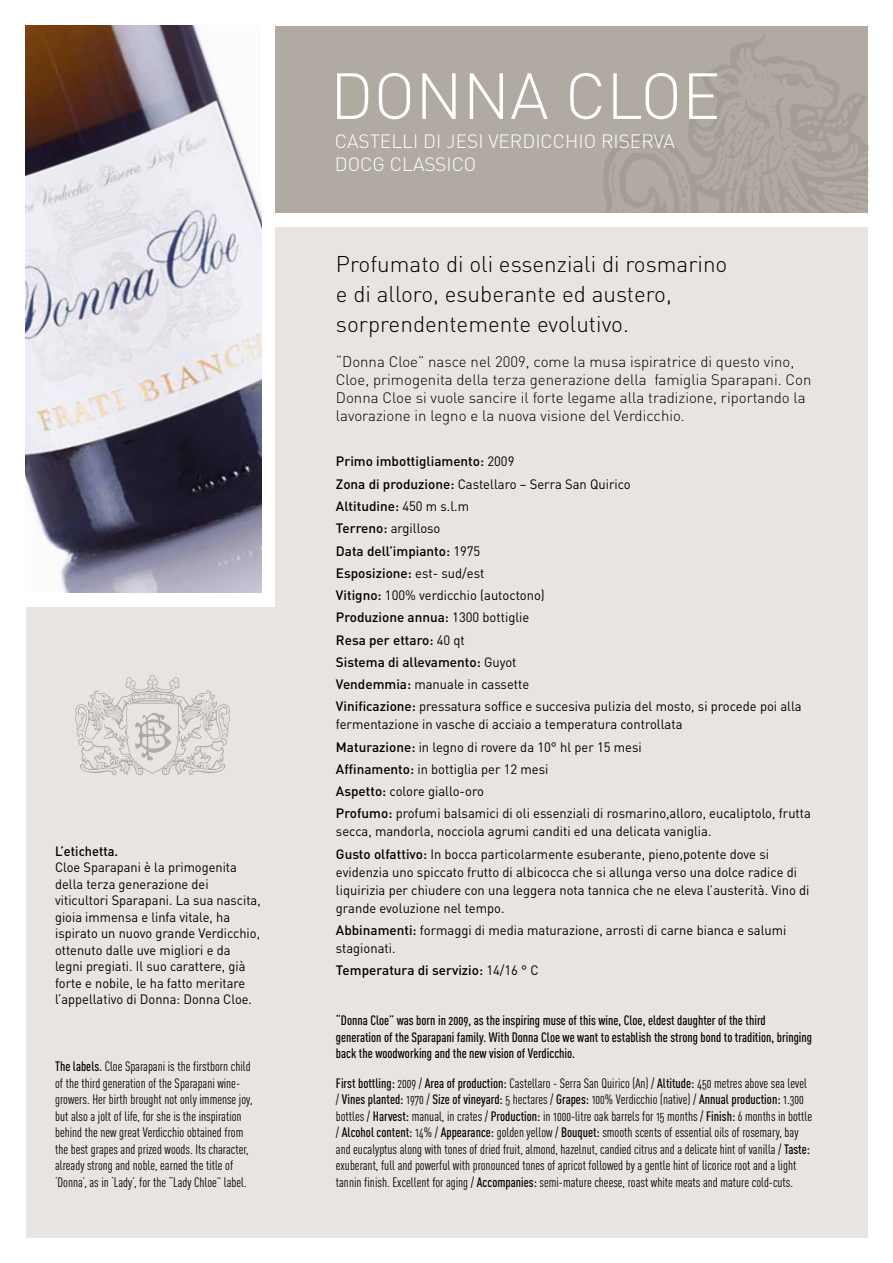
<style>
.page{position:relative;width:893px;height:1263px;background:#fff}
.page>*{position:absolute;margin:0;border:0;box-sizing:border-box;transform-origin:0 0}
.t1{font:300 64.05px "DIN";color:#fff}
.t2{font:300 22.5px/30px "DIN";color:#000}
.t3{font:300 19.05px/22.8px "DIN";color:#fff}
.t4{font:300 15px/18px "DIN";color:#000}
.t5{font:13.5px/22.2px "DIN";color:#000;scale:.96 1}
.t6{font:13.5px/16.5px "DIN Cond Regular Alternate";color:#000}
.t7{font:13.5px/16.5px "DIN Cond Medium Alternate";color:#000}
.t8{font:13.5px/16.5px "DIN";color:#000;scale:.95 1}
.t9{font:500 13.5px "DIN";color:#000}
.t10{font:500 13.5px "DIN";color:#000;scale:.95 1}
.s1{font-family:"DIN Cond Medium Alternate"}
.s2{font-weight:500}
.s3{font-weight:400}
.s4{font-family:"DIN Cond Regular Alternate"}
</style>
<div class="page">
<div style="left:275px;top:227px;width:592px;height:1010px;background:#e7e4e2"></div>
<div style="left:26px;top:607px;width:274px;height:630px;background:#e7e4e2"></div>
<div style="left:275px;top:26px;width:592px;height:186px;background:#b0aaa3"></div>
<img style="left:603px;top:26px;width:266px;height:186px">
<img style="left:26px;top:26px;width:236px;height:567px">
<svg style="left:75px;top:675px;width:155px;height:100px"></svg>
<p class="t10" style="left:55px;top:842px;width:68px">L’etichetta.</p>
<p class="t8" style="left:55px;top:859px;width:218px">Cloe Sparapani è la primogenita della terza generazione dei viticultori Sparapani. La sua nascita, gioia immensa e linfa vitale, ha ispirato un nuovo grande Verdicchio, ottenuto dalle uve migliori e da legni pregiati. Il suo carattere, già forte e nobile, le ha fatto meritare l’appellativo di Donna: Donna Cloe.</p>
<p class="t6" style="left:55px;top:1058px;width:199px"><span class="s1">The labels.</span> Cloe Sparapani is the firstborn child of the third generation of the Sparapani wine&shy;growers. Her birth brought not only immense joy, but also a jolt of life, for she is the inspiration behind the new great Verdicchio obtained from the best grapes and prized woods. Its character, already strong and noble, earned the title of ‘Donna’, as in ‘Lady’, for the “Lady Chloe” label.</p>
<h1 class="t1" style="left:330px;top:56px;width:392px">DONNA CLOE</h1>
<h3 class="t3" style="left:335px;top:130px;width:341px">CASTELLI DI JESI VERDICCHIO RISERVA<br>DOCG CLASSICO</h3>
<h2 class="t2" style="left:336px;top:249px;width:393px">Profumato di oli essenziali di rosmarino e di alloro, esuberante ed austero, sorprendentemente evolutivo.</h2>
<p class="t4" style="left:336px;top:353px;width:477px">“Donna Cloe” nasce nel 2009, come la musa ispiratrice di questo vino, Cloe, primogenita della terza generazione della famiglia Sparapani. Con Donna Cloe si vuole sancire il forte legame alla tradizione, riportando la lavorazione in legno e la nuova visione del Verdicchio.</p>
<p class="t5" style="left:336px;top:450px;width:487px"><span class="s2">Primo imbottigliamento:</span> 2009<br><span class="s2">Zona di produzione:</span> Castellaro – Serra San Quirico<br><span class="s2">Altitudine:</span> 450 m s.l.m<br><span class="s2">Terreno:</span> argilloso<br><span class="s2">Data dell’impianto:</span> 1975<br><span class="s2">Esposizione:</span> est- sud/est<br><span class="s2">Vitigno:</span> 100% verdicchio (autoctono)<br><span class="s2">Produzione annua:</span> 1300 bottiglie<br><span class="s2">Resa per ettaro:</span> 40 qt<br><span class="s2">Sistema di allevamento:</span> Guyot<br><span class="s2">Vendemmia:</span> manuale in cassette<br><span class="s2">Vinificazione:</span> pressatura soffice e succesiva pulizia del mosto, si procede poi alla</p>
<p class="t5" style="left:336px;top:713px;width:496px">fermentazione in vasche di acciaio a temperatura controllata<br><span class="s2">Maturazione:</span> in legno di rovere da 10° hl per 15 mesi<br><span class="s2">Affinamento:</span> in bottiglia per 12 mesi<br><span class="s2">Aspetto:</span> colore giallo-oro<br><span class="s2">Profumo:</span> profumi balsamici di oli essenziali di rosmarino,alloro, eucaliptolo, frutta</p>
<p class="t5" style="left:336px;top:820px;width:453px">secca, mandorla, nocciola agrumi canditi ed una delicata vaniglia.<br><span class="s2">Gusto olfattivo:</span> In bocca particolarmente esuberante, pieno,potente dove si</p>
<p class="t5" style="left:336px;top:862px;width:495px;line-height:18px">evidenzia uno spiccato frutto di albicocca che si allunga verso una dolce radice di liquirizia per chiudere con una leggera nota tannica che ne eleva l’austerità. Vino di grande evoluzione nel tempo.</p>
<p class="t5" style="left:336px;top:921px;width:471px;line-height:18px"><span class="s2">Abbinamenti:</span> formaggi di media maturazione, arrosti di carne bianca e salumi stagionati.</p>
<p class="t9" style="left:336px;top:961px;width:204px">Temperatura di servizio: <span class="s3">14/16 ° C</span></p>
<p class="t7" style="left:336px;top:1012px;width:478px">“Donna Cloe” was born in 2009, as the inspiring muse of this wine, Cloe, eldest daughter of the third generation of the Sparapani family. With Donna Cloe we want to establish the strong bond to tradition, bringing back the woodworking and the new vision of Verdicchio.</p>
<p class="t6" style="left:336px;top:1074px;width:472px"><span class="s1">First bottling:</span> 2009 / <span class="s1">Area of production:</span> Castellaro - Serra San Quirico (An) / <span class="s1">Altitude:</span> 450 metres above sea level</p>
<p class="t7" style="left:336px;top:1091px;width:469px"><span class="s4">/</span> Vines planted: <span class="s4">1970 /</span> Size of vineyard: <span class="s4">5 hectares /</span> Grapes: <span class="s4">100% Verdicchio (native) /</span> Annual production: <span class="s4">1.300</span></p>
<p class="t6" style="left:336px;top:1107px;width:478px">bottles / <span class="s1">Harvest:</span> manual, in crates / <span class="s1">Production:</span> in 1000-litre oak barrels for 15 months / <span class="s1">Finish:</span> 6 months in bottle / <span class="s1">Alcohol content:</span> 14% / <span class="s1">Appearance:</span> golden yellow / <span class="s1">Bouquet:</span> smooth scents of essential oils of rosemary, bay and eucalyptus along with tones of dried fruit, almond, hazelnut, candied citrus and a delicate hint of vanilla / <span class="s1">Taste: </span>exuberant, full and powerful with pronounced tones of apricot followed by a gentle hint of licorice root and a light tannin finish. Excellent for aging / <span class="s1">Accompanies:</span> semi-mature cheese, roast white meats and mature cold-cuts.</p>
</div>
